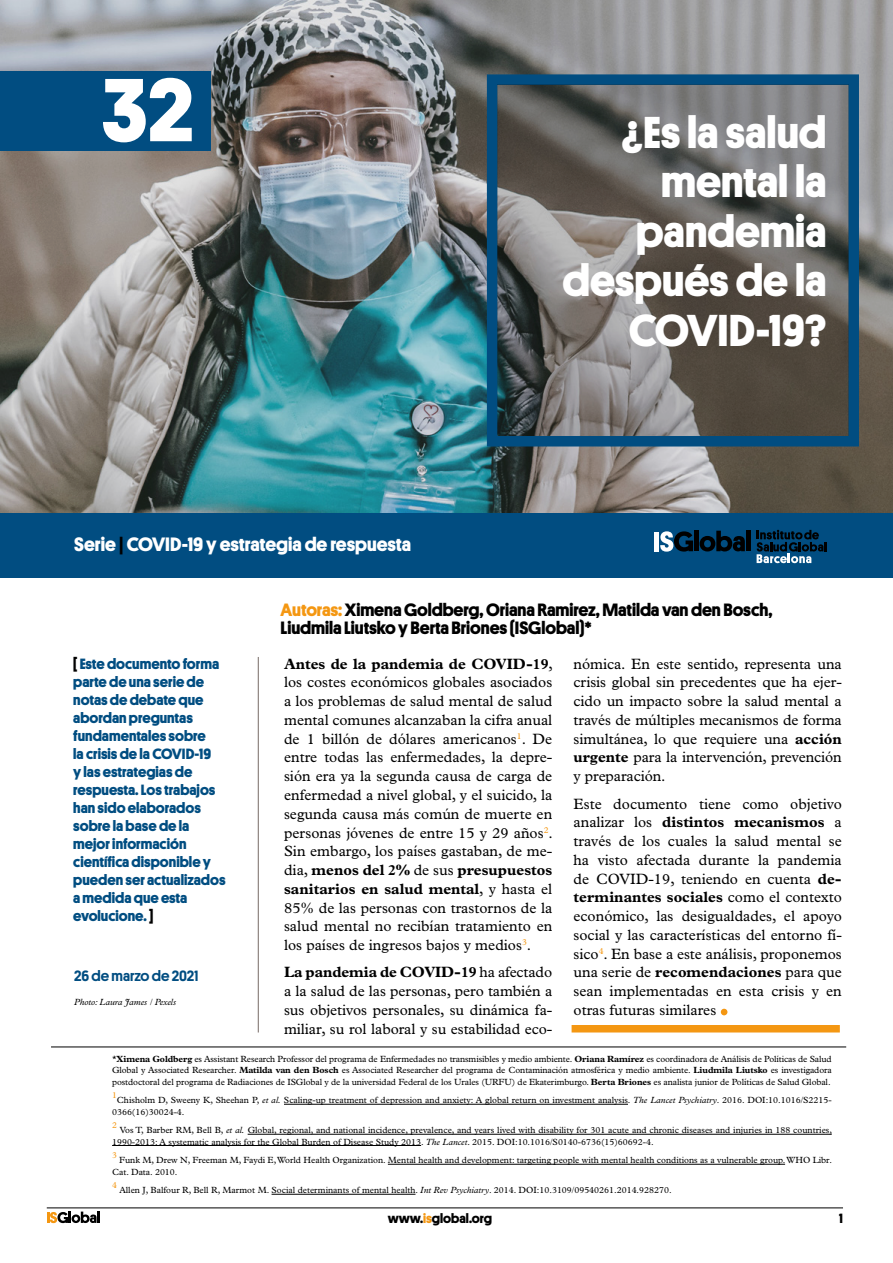
<style>
.page{position:relative;width:893px;height:1263px;background:#fff}
.page>*{position:absolute;margin:0;border:0;box-sizing:border-box;transform-origin:0 0}
.t1{font:700 90px "Platform";color:#fff}
.text_base{font:54px "Plantin";color:#f49712}
.t2{font:700 45px/49.5px "Platform";color:#fff;text-align:right}
.t3{font:700 19.5px "Platform";color:#fff}
.t4{font:700 18px/18px "Platform";letter-spacing:-.005em;color:#000}
.text_base-2{font:15px/18.8px "Plantin";color:#000;text-align:justify}
.t5{font:700 15px/18px "Platform";color:#014d81}
.t6{font:500 15px "Platform";color:#014d81}
.t7{font:700 13.5px "Platform";color:#000}
.leyendas{font:9px/11.2px "Plantin";color:#000}
.t8{font:italic 9px "Plantin";color:#000}
.leyendas-2{font:8.7px "Plantin";color:#f49712}
.s1{color:#000}
.s2{color:#f49712}
.s3{font-weight:700}
.s4{font-style:italic}
</style>
<div class="page">
<svg style="left:47px;top:1211px;width:53px;height:12px"></svg>
<hr style="left:47px;top:1207px;width:796px;height:1px;background:#000">
<img style="left:0;top:0;width:893px;height:514px">
<div style="left:0;top:514px;width:893px;height:64px;background:#014d81"></div>
<div style="left:0;top:71px;width:211px;height:80px;background:#014d81"></div>
<hr style="left:258px;top:657px;width:1px;height:375px;background:#867b77">
<hr style="left:284px;top:1104px;width:344px;height:1px;background:#000">
<hr style="left:248px;top:1134px;width:584px;height:1px;background:#000">
<hr style="left:112px;top:1145px;width:309px;height:1px;background:#000">
<hr style="left:388px;top:1164px;width:397px;height:1px;background:#000">
<hr style="left:272px;top:1194px;width:143px;height:1px;background:#000">
<hr style="left:51px;top:1047px;width:795px;height:1px;background:#000">
<div style="left:572px;top:1025px;width:268px;height:7px;background:#f49712"></div>
<div style="left:487px;top:74px;width:372px;height:372px;border:10px solid #014d81"></div>
<svg style="left:497px;top:85px;width:351px;height:351px;background:#6a6763"></svg>
<hr style="left:655px;top:532px;width:4px;height:19px;background:#fff">
<div style="left:694px;top:531px;width:5px;height:20px;background:#000"></div>
<svg style="left:700px;top:531px;width:45px;height:20px"></svg>
<div style="left:746px;top:531px;width:5px;height:20px;background:#000"></div>
<svg style="left:660px;top:531px;width:33px;height:21px"></svg>
<svg style="left:757px;top:530px;width:69px;height:33px"></svg>
<p class="t1" style="left:102px;top:44px;width:94px">32</p>
<p class="t3" style="left:74px;top:530px;width:338px">Serie <span class="s1">|</span> COVID-19 y estrategia de respuesta</p>
<p class="t2" style="left:562px;top:105px;width:266px">¿Es la salud mental la pandemia después de la<br>COVID-19?</p>
<p class="t5" style="left:73px;top:654px;width:154px"><span class="s1">[</span> Este documento forma parte de una serie de notas de debate que abordan preguntas fundamentales sobre<br>la crisis de la COVID-19<br>y las estrategias de respuesta. Los trabajos han sido elaborados sobre la base de la mejor información científica disponible y pueden ser actualizados a medida que esta evolucione. <span class="s1">]</span></p>
<p class="t6" style="left:74px;top:965px;width:126px">26 de marzo de 2021</p>
<p class="t8" style="left:74px;top:997px;width:103px">Photo: Laura James / Pexels</p>
<p class="t4" style="left:281px;top:599px;width:493px"><span class="s2">Autoras:</span> Ximena Goldberg, Oriana Ramirez, Matilda van den Bosch,<br>Liudmila Liutsko y Berta Briones (ISGlobal)*</p>
<p class="text_base-2" style="left:284px;top:654px;width:270px"><span class="s3">Antes de la pandemia de COVID-19</span>, los costes económicos globales asociados a los problemas de salud mental de salud mental comunes alcanzaban la cifra anual de 1 billón de dólares americanos<sup>1</sup>. De entre todas las enfermedades, la depre&shy;sión era ya la segunda causa de carga de enfermedad a nivel global, y el suicido, la segunda causa más común de muerte en personas jóvenes de entre 15 y 29 años<sup>2</sup>.<br>Sin embargo, los países gastaban, de me&shy;dia, <span class="s3">menos del 2%</span> de sus <span class="s3">presupuestos sanitarios en salud mental</span>, y hasta el 85% de las personas con trastornos de la salud mental no recibían tratamiento en los países de ingresos bajos y medios<sup>3</sup>.</p>
<p class="text_base-2" style="left:284px;top:963px;width:270px"><span class="s3">La pandemia de COVID-19</span> ha afectado a la salud de las personas, pero también a sus objetivos personales, su dinámica fa&shy;miliar, su rol laboral y su estabilidad eco-</p>
<p class="text_base-2" style="left:574px;top:654px;width:270px">nómica. En este sentido, representa una crisis global sin precedentes que ha ejer&shy;cido un impacto sobre la salud mental a través de múltiples mecanismos de forma simultánea, lo que requiere una <span class="s3">acción urgente</span> para la intervención, prevención y preparación.</p>
<p class="text_base-2" style="left:574px;top:794px;width:270px">Este documento tiene como objetivo analizar los <span class="s3">distintos mecanismos</span> a través de los cuales la salud mental se ha visto afectada durante la pandemia de COVID-19, teniendo en cuenta <span class="s3">de&shy;terminantes sociales</span> como el contexto económico, las desigualdades, el apoyo social y las características del entorno fí&shy;sico<sup>4</sup>. En base a este análisis, proponemos una serie de <span class="s3">recomendaciones</span> para que sean implementadas en esta crisis y en otras futuras similares</p>
<p class="text_base" style="left:716px;top:966px;width:17px">.</p>
<p class="leyendas" style="left:112px;top:1053px;width:721px;text-align:justify">*<span class="s3">Ximena Goldberg</span> es Assistant Research Professor del programa de Enfermedades no transmisibles y medio ambiente. <span class="s3">Oriana Ramírez</span> es coordinadora de Análisis de Políticas de Salud Global y Associated Researcher. <span class="s3">Matilda van den Bosch</span> es Associated Researcher del programa de Contaminación atmosférica y medio ambiente. <span class="s3">Liudmila Liutsko</span> es investigadora postdoctoral del programa de Radiaciones de ISGlobal y de la universidad Federal de los Urales (URFU) de Ekaterimburgo. <span class="s3">Berta Briones</span> es analista junior de Políticas de Salud Global.</p>
<p class="leyendas-2" style="left:112px;top:1090px;width:6px">1</p>
<p class="leyendas" style="left:112px;top:1094px;width:721px;text-indent:5px">Chisholm D, Sweeny K, Sheehan P, <span class="s4">et al.</span> Scaling-up treatment of depression and anxiety: A global return on investment analysis. <span class="s4">The Lancet Psychiatry</span>. 2016. DOI:10.1016/S2215-<br>0366(16)30024-4.</p>
<p class="leyendas-2" style="left:112px;top:1120px;width:6px">2</p>
<p class="leyendas" style="left:112px;top:1124px;width:721px;text-indent:8px">Vos T, Barber RM, Bell B, <span class="s4">et al.</span> Global, regional, and national incidence, prevalence, and years lived with disability for 301 acute and chronic diseases and injuries in 188 countries,<br>1990-2013: A systematic analysis for the Global Burden of Disease Study 2013. <span class="s4">The Lancet</span>. 2015. DOI:10.1016/S0140-6736(15)60692-4.</p>
<p class="leyendas-2" style="left:112px;top:1150px;width:6px">3</p>
<p class="leyendas" style="left:112px;top:1154px;width:721px;text-indent:7px">Funk M, Drew N, Freeman M, Faydi E, World Health Organization. Mental health and development: targeting people with mental health conditions as a vulnerable group. WHO Libr.<br>Cat. Data. 2010.</p>
<p class="leyendas-2" style="left:112px;top:1180px;width:6px">4</p>
<p class="leyendas" style="left:119px;top:1184px;width:554px">Allen J, Balfour R, Bell R, Marmot M. Social determinants of mental health. <span class="s4">Int Rev Psychiatry</span>. 2014. DOI:10.3109/09540261.2014.928270.</p>
<p class="t7" style="left:388px;top:1208px;width:106px">www.<span class="s2">is</span>global.org</p>
<p class="t7" style="left:839px;top:1208px;width:5px">1</p>
</div>
